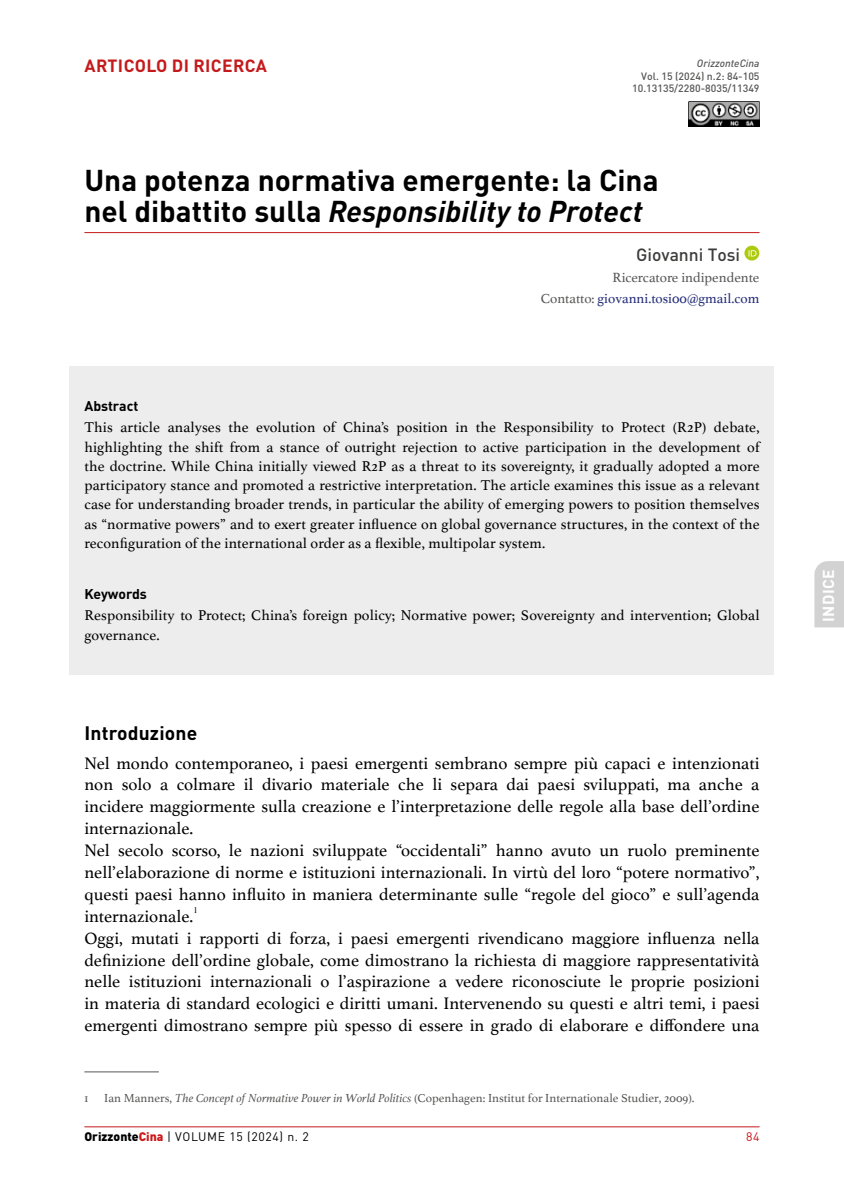
<style>
.page{position:relative;width:844px;height:1191px;background:#fff}
.page>*{position:absolute;margin:0;border:0;box-sizing:border-box;transform-origin:0 0}
.t1{font:700 29.75px/31.5px "DIN Pro";color:#000}
.t2{font:700 19.25px "DIN Pro";letter-spacing:.01em;color:#000}
.t3{font:17.5px/21.9px "Athelas";color:#000}
.t4{font:700 17.5px "DIN Pro";letter-spacing:.02em;color:#c51a1b}
.t5{font:500 17.5px "DIN Pro";color:#3c3c3b}
.t6{font:700 15.75px "DIN Pro";letter-spacing:.03em;color:#fff}
.t7{font:14.88px/19.2px "Athelas";letter-spacing:.01em;color:#000;text-align:justify}
.t8{font:14px/21px "Athelas";color:#575756;text-align:right}
.t9{font:700 14px "DIN Pro";color:#000}
.t10{font:12.25px "Athelas";color:#575756}
.t11{font:12.25px "DIN Pro";letter-spacing:.05em;color:#000}
.t12{font:12.25px "DIN Pro";color:#cd1719}
.t13{font:500 10.5px/12.6px "DIN Pro";color:#575756;text-align:right}
.t14{font:italic 500 10.5px "DIN Pro";color:#575756}
.t15{font:8.75px "Times";color:#000}
.s1{font-style:italic}
.s2{color:#232c77}
.s3{font-weight:900}
.s4{font-weight:900;color:#cd1719}
</style>
<div class="page">
<div style="left:814px;top:561px;width:29px;height:66px;background:#d2d2d2"></div>
<hr style="left:85px;top:1126px;width:674px;height:1px;background:#c51a1b">
<img style="left:688px;top:101px;width:71px;height:25px">
<hr style="left:84px;top:1071px;width:75px;height:1px;background:#575756">
<hr style="left:85px;top:232px;width:674px;height:1px;background:#c51a1b">
<svg style="left:744px;top:246px;width:15px;height:14px"></svg>
<svg style="left:748px;top:250px;width:8px;height:6px"></svg>
<div style="left:69px;top:366px;width:705px;height:308px;background:#ecedec"></div>
<p class="t4" style="left:85px;top:51px;width:184px">ARTICOLO DI RICERCA</p>
<p class="t14" style="left:696px;top:55px;width:64px">OrizzonteCina</p>
<p class="t13" style="left:632px;top:68px;width:129px">Vol. 15 (2024) n.2: 84-105<br>10.13135/2280-8035/11349</p>
<h1 class="t1" style="left:84px;top:161px;width:575px">Una potenza normativa emergente: la Cina nel dibattito sulla <span class="s1">Responsibility to Protect</span></h1>
<p class="t5" style="left:636px;top:240px;width:106px">Giovanni Tosi</p>
<p class="t8" style="left:540px;top:266px;width:220px">Ricercatore indipendente<br>Contatto: <span class="s2">giovanni.tosi00@gmail.com</span></p>
<p class="t9" style="left:84px;top:394px;width:55px">Abstract</p>
<p class="t7" style="left:84px;top:417px;width:676px">This article analyses the evolution of China’s position in the Responsibility to Protect (R2P) debate, highlighting the shift from a stance of outright rejection to active participation in the development of the doctrine. While China initially viewed R2P as a threat to its sovereignty, it gradually adopted a more participatory stance and promoted a restrictive interpretation. The article examines this issue as a relevant case for understanding broader trends, in particular the ability of emerging powers to position themselves as “normative powers” and to exert greater influence on global governance structures, in the context of the reconfiguration of the international order as a flexible, multipolar system.</p>
<p class="t9" style="left:84px;top:582px;width:64px">Keywords</p>
<p class="t7" style="left:84px;top:605px;width:676px">Responsibility to Protect; China’s foreign policy; Normative power; Sovereignty and intervention; Global governance.</p>
<p class="t2" style="left:84px;top:716px;width:114px">Introduzione</p>
<p class="t3" style="left:84px;top:751px;width:676px">Nel mondo contemporaneo, i paesi emergenti sembrano sempre più capaci e intenzionati non solo a colmare il divario materiale che li separa dai paesi sviluppati, ma anche a incidere maggiormente sulla creazione e l’interpretazione delle regole alla base dell’ordine internazionale.<br>Nel secolo scorso, le nazioni sviluppate “occidentali” hanno avuto un ruolo preminente nell’elaborazione di norme e istituzioni internazionali. In virtù del loro “potere normativo”, questi paesi hanno influito in maniera determinante sulle “regole del gioco” e sull’agenda internazionale.</p>
<p class="t15" style="left:193px;top:902px;width:6px">1</p>
<p class="t3" style="left:84px;top:926px;width:676px;text-align:justify">Oggi, mutati i rapporti di forza, i paesi emergenti rivendicano maggiore influenza nella definizione dell’ordine globale, come dimostrano la richiesta di maggiore rappresentatività nelle istituzioni internazionali o l’aspirazione a vedere riconosciute le proprie posizioni in materia di standard ecologici e diritti umani. Intervenendo su questi e altri temi, i paesi emergenti dimostrano sempre più spesso di essere in grado di elaborare e diffondere una</p>
<p class="t10" style="left:84px;top:1088px;width:5px">1</p>
<p class="t10" style="left:104px;top:1088px;width:591px">Ian Manners, <span class="s1">The Concept of Normative Power in World Politics</span> (Copenhagen: Institut for Internationale Studier, 2009).</p>
<p class="t11" style="left:84px;top:1126px;width:226px"><span class="s3">Orizzonte</span><span class="s4">Cina</span> | VOLUME 15 (2024) n. 2</p>
<p class="t12" style="left:746px;top:1126px;width:15px">84</p>
<p class="t6" style="left:815px;top:622px;width:54px;rotate:-90deg">INDICE</p>
</div>
